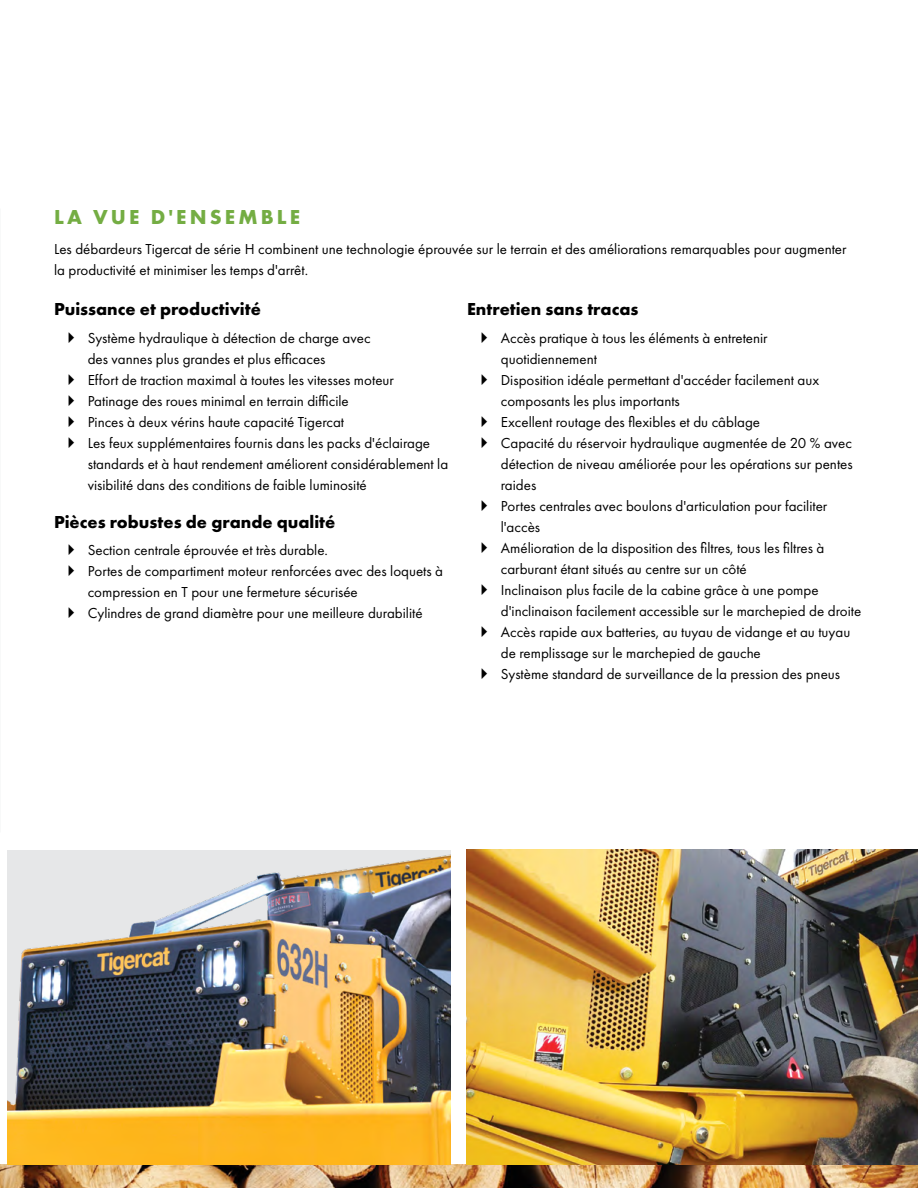
<style>
.page{position:relative;width:918px;height:1188px;background:#fff}
.page>*{position:absolute;margin:0;border:0;box-sizing:border-box;transform-origin:0 0}
.t1{font:700 21px "Futura PT";letter-spacing:.15em;color:#74ad43}
.t2{font:700 18px "Futura PT";color:#000}
.t3{font:15px/21px "Futura PT";color:#000}
</style>
<div class="page">
<img style="left:0;top:1165px;width:918px;height:23px">
<img style="left:8px;top:850px;width:443px;height:315px">
<img style="left:467px;top:850px;width:451px;height:315px">
<h1 class="t1" style="left:54px;top:204px;width:248px">LA VUE D'ENSEMBLE</h1>
<p class="t3" style="left:54px;top:239px;width:794px">Les débardeurs Tigercat de série H combinent une technologie éprouvée sur le terrain et des améliorations remarquables pour augmenter la productivité et minimiser les temps d'arrêt.</p>
<p class="t2" style="left:54px;top:298px;width:208px">Puissance et productivité</p>
<p class="t3" style="left:88px;top:328px;width:362px">Système hydraulique à détection de charge avec<br>des vannes plus grandes et plus efficaces<br>Effort de traction maximal à toutes les vitesses moteur Patinage des roues minimal en terrain difficile<br>Pinces à deux vérins haute capacité Tigercat<br>Les feux supplémentaires fournis dans les packs d'éclairage standards et à haut rendement améliorent considérablement la visibilité dans des conditions de faible luminosité</p>
<p class="t2" style="left:54px;top:510px;width:283px">Pièces robustes de grande qualité</p>
<p class="t3" style="left:88px;top:540px;width:357px">Section centrale éprouvée et très durable.<br>Portes de compartiment moteur renforcées avec des loquets à compression en T pour une fermeture sécurisée<br>Cylindres de grand diamètre pour une meilleure durabilité</p>
<p class="t2" style="left:467px;top:298px;width:173px">Entretien sans tracas</p>
<p class="t3" style="left:501px;top:328px;width:362px">Accès pratique à tous les éléments à entretenir quotidiennement<br>Disposition idéale permettant d'accéder facilement aux composants les plus importants<br>Excellent routage des flexibles et du câblage<br>Capacité du réservoir hydraulique augmentée de 20 % avec détection de niveau améliorée pour les opérations sur pentes raides<br>Portes centrales avec boulons d'articulation pour faciliter l'accès<br>Amélioration de la disposition des filtres, tous les filtres à carburant étant situés au centre sur un côté<br>Inclinaison plus facile de la cabine grâce à une pompe d'inclinaison facilement accessible sur le marchepied de droite Accès rapide aux batteries, au tuyau de vidange et au tuyau de remplissage sur le marchepied de gauche<br>Système standard de surveillance de la pression des pneus</p>
</div>
